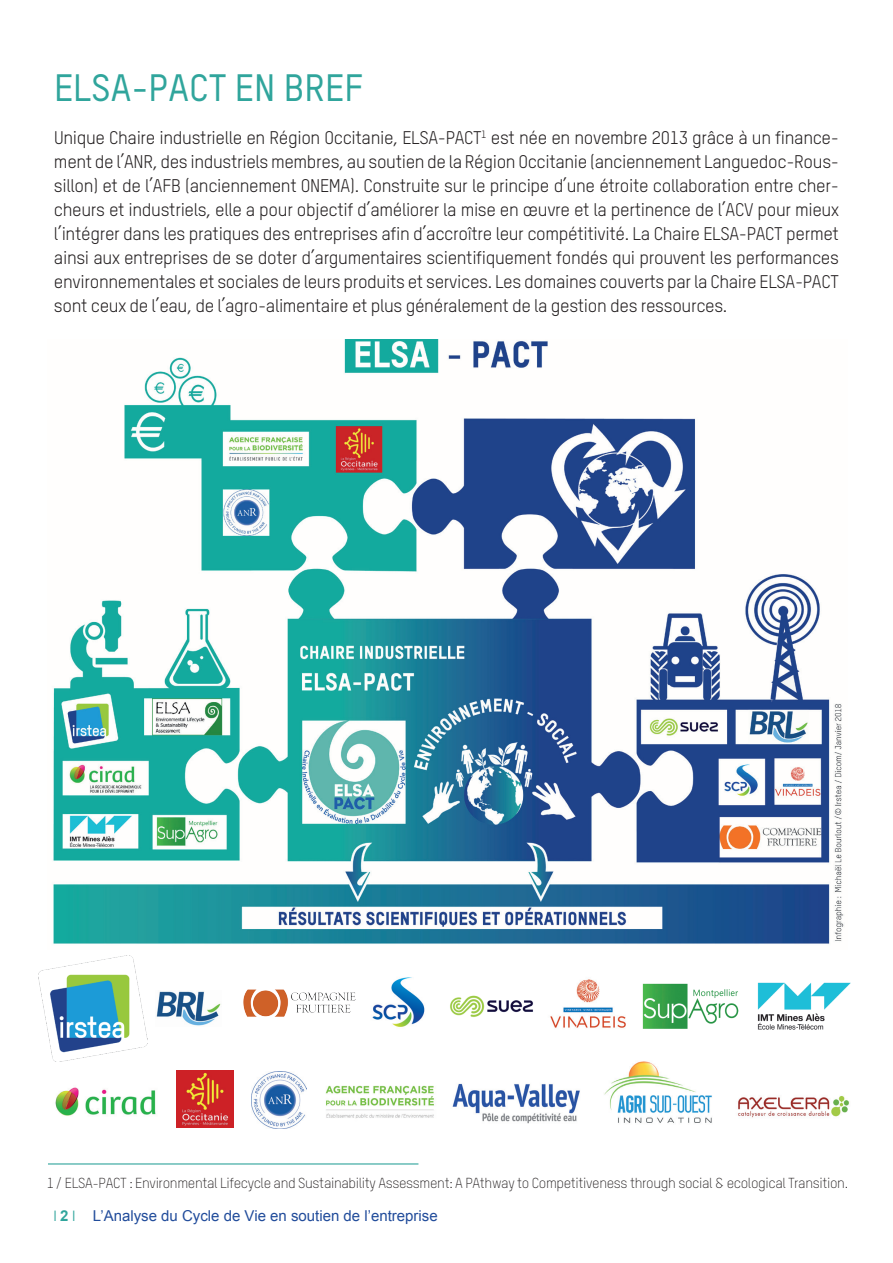
<style>
.page{position:relative;width:893px;height:1263px;background:#fff}
.page>*{position:absolute;margin:0;border:0;box-sizing:border-box;transform-origin:0 0}
.t1{font:500 37.5px "TSTAR";color:#30a59c}
.t2{font:18px/24px "TSTAR";letter-spacing:-.02em;color:#231f20;text-align:justify}
.t3{font:15px "Arial";color:#214c9b}
.t4{font:700 15px "Arial";color:#30a59c}
.t5{font:300 14.25px "TSTAR";letter-spacing:-.025em;color:#231f20}
</style>
<div class="page">
<img style="left:251px;top:1071px;width:56px;height:58px">
<img style="left:325px;top:1085px;width:109px;height:33px">
<img style="left:604px;top:1061px;width:108px;height:62px">
<img style="left:738px;top:1096px;width:111px;height:22px">
<img style="left:452px;top:1083px;width:128px;height:41px">
<img style="left:176px;top:1071px;width:57px;height:56px">
<img style="left:53px;top:339px;width:791px;height:605px">
<img style="left:156px;top:991px;width:65px;height:35px">
<img style="left:450px;top:995px;width:83px;height:22px">
<img style="left:243px;top:989px;width:113px;height:28px">
<img style="left:642px;top:983px;width:97px;height:46px">
<img style="left:372px;top:977px;width:53px;height:50px">
<img style="left:55px;top:1087px;width:101px;height:29px">
<img style="left:550px;top:979px;width:76px;height:49px">
<img style="left:38px;top:956px;width:109px;height:105px">
<img style="left:757px;top:982px;width:94px;height:48px">
<hr style="left:48px;top:1163px;width:370px;height:1px;background:#30a59c">
<h1 class="t1" style="left:54px;top:65px;width:20px">ELSA</h1>
<h1 class="t1" style="left:132px;top:65px;width:37px">-PACT</h1>
<h1 class="t1" style="left:235px;top:65px;width:130px">EN BREF</h1>
<p class="t2" style="left:54px;top:125px;width:786px">Unique Chaire industrielle en Région Occitanie, ELSA-PACT<sup>1</sup> est née en novembre 2013 grâce à un finance&shy;ment de l’ANR, des industriels membres, au soutien de la Région Occitanie (anciennement Languedoc-Rous&shy;sillon) et de l’AFB (anciennement ONEMA). Construite sur le principe d’une étroite collaboration entre cher&shy;cheurs et industriels, elle a pour objectif d’améliorer la mise en œuvre et la pertinence de l’ACV pour mieux l’intégrer dans les pratiques des entreprises afin d’accroître leur compétitivité. La Chaire ELSA-PACT permet ainsi aux entreprises de se doter d’argumentaires scientifiquement fondés qui prouvent les performances environnementales et sociales de leurs produits et services. Les domaines couverts par la Chaire ELSA-PACT sont ceux de l’eau, de l’agro-alimentaire et plus généralement de la gestion des ressources.</p>
<p class="t5" style="left:47px;top:1174px;width:803px">1/ ELSA-PACT : Environmental Lifecycle and Sustainability Assessment: A PAthway to Competitiveness through social &amp; ecological Transition.</p>
<p class="t4" style="left:60px;top:1206px;width:10px">2</p>
<p class="t3" style="left:93px;top:1206px;width:346px">L’Analyse du Cycle de Vie en soutien de l’entreprise</p>
</div>
